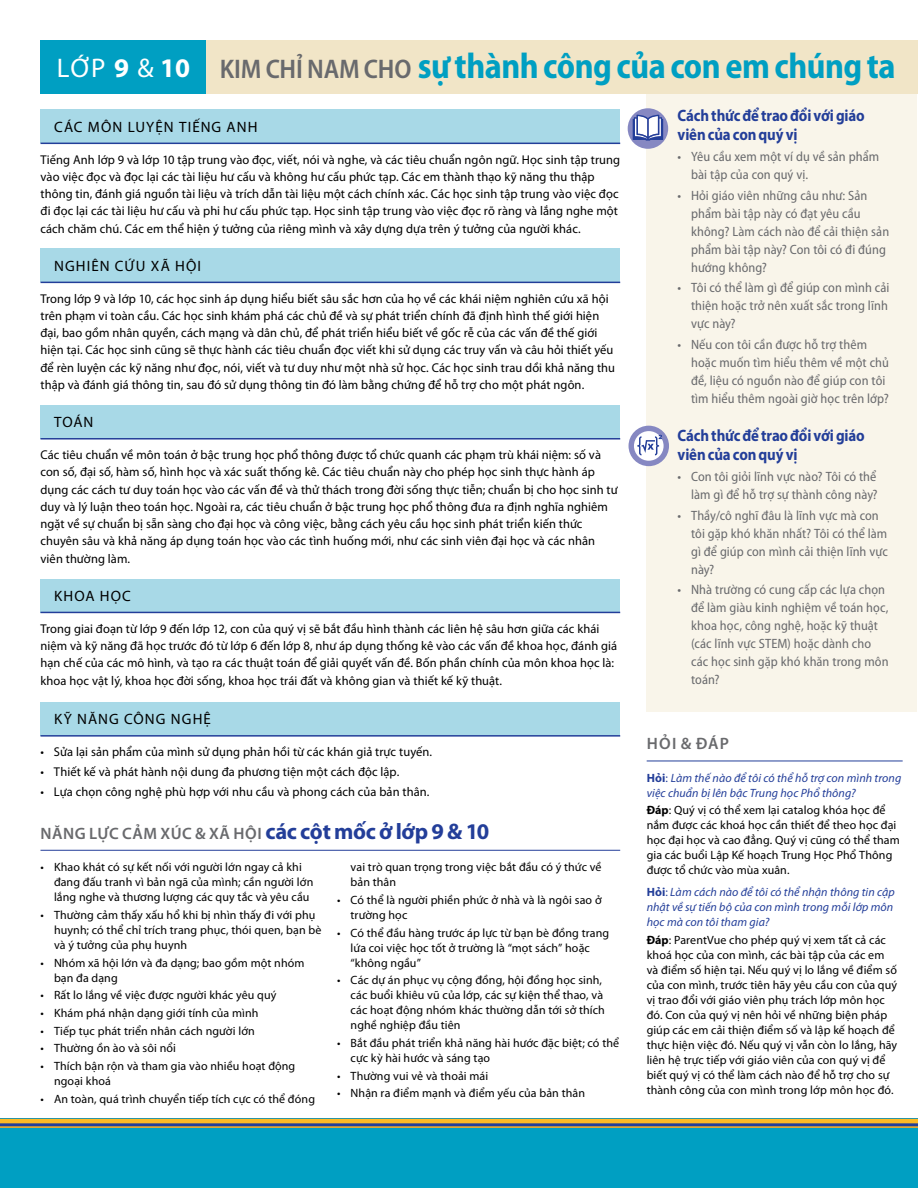
<style>
.page{position:relative;width:918px;height:1188px;background:#fff}
.page>*{position:absolute;margin:0;border:0;box-sizing:border-box;transform-origin:0 0}
.t1{font:700 semi-condensed 36px "Myriad Pro";letter-spacing:-.015em;color:#009fc2;scale:.96 1}
.t2{font:700 16.5px/19.5px "Myriad Pro";letter-spacing:-.01em;color:#233e99;scale:.9 1}
.t3{font:600 16.5px "Myriad Pro";letter-spacing:.035em;color:#696a6d}
.t4{font:15px "Myriad Pro";letter-spacing:.075em;color:#000}
.t5{font:semi-condensed 13.5px/18px "Myriad Pro";letter-spacing:.005em;color:#696a6d}
.t6{font:12.75px/17.2px "Myriad Pro";letter-spacing:.005em;color:#000}
.t7{font:12px/15px "Myriad Pro";letter-spacing:.01em;color:#000}
.t8{font:italic 12px/15px "Myriad Pro";letter-spacing:.005em;color:#233e99}
.s1{font-weight:400;font-stretch:normal;font-size:27px;color:#fff}
.s2{font-stretch:normal;font-size:27px;color:#fff}
.s3{font-weight:600;font-size:27px;color:#696a6d}
.s4{font-weight:700;font-size:22.5px;color:#233e99}
.s5{font-weight:700;font-style:normal}
.s6{font-style:normal}
.s7{font-weight:700}
</style>
<div class="page">
<div style="left:647px;top:94px;width:270px;height:618px;background:#f9f5ea"></div>
<div style="left:40px;top:110px;width:580px;height:33px;background:#a8d9e7"></div>
<hr style="left:40px;top:143px;width:580px;height:1px;background:#233e99">
<div style="left:206px;top:40px;width:712px;height:54px;background:#f1e5c7"></div>
<div style="left:40px;top:40px;width:166px;height:54px;background:#009fc2"></div>
<div style="left:40px;top:249px;width:580px;height:33px;background:#a8d9e7"></div>
<hr style="left:40px;top:282px;width:580px;height:1px;background:#233e99">
<div style="left:40px;top:405px;width:580px;height:34px;background:#a8d9e7"></div>
<hr style="left:40px;top:438px;width:580px;height:2px;background:#233e99">
<div style="left:40px;top:579px;width:580px;height:33px;background:#a8d9e7"></div>
<hr style="left:40px;top:612px;width:580px;height:1px;background:#233e99">
<div style="left:40px;top:702px;width:580px;height:34px;background:#a8d9e7"></div>
<hr style="left:40px;top:735px;width:580px;height:2px;background:#233e99">
<svg style="left:628px;top:108px;width:40px;height:41px"></svg>
<svg style="left:633px;top:115px;width:30px;height:26px"></svg>
<div style="left:629px;top:426px;width:40px;height:40px;background:#8688c2;border-radius:50%"></div>
<svg style="left:634px;top:431px;width:30px;height:30px"></svg>
<svg style="left:637px;top:435px;width:25px;height:20px"></svg>
<div style="left:0;top:1119px;width:918px;height:69px;background:#009fc2"></div>
<svg style="left:0;top:1123px;width:918px;height:3px;background:#3c4c8b"></svg>
<hr style="left:0;top:1126px;width:918px;height:2px;background:#fdb924">
<hr style="left:0;top:1119px;width:918px;height:4px;background:#fdb924">
<hr style="left:647px;top:761px;width:256px;height:1px;background:#233e99">
<hr style="left:40px;top:850px;width:580px;height:1px;background:#233e99">
<h1 class="t1" style="left:57px;top:43px;width:875px"><span class="s1">LỚP</span> <span class="s2">9</span> <span class="s1">&amp;</span> <span class="s2">10</span> <span class="s3">KIM CHỈ NAM CHO</span> sự thành công của con em chúng ta</h1>
<p class="t4" style="left:54px;top:117px;width:205px">CÁC MÔN LUYỆN TIẾNG ANH</p>
<p class="t6" style="left:40px;top:151px;width:581px">Tiếng Anh lớp 9 và lớp 10 tập trung vào đọc, viết, nói và nghe, và các tiêu chuẩn ngôn ngữ. Học sinh tập trung vào việc đọc và đọc lại các tài liệu hư cấu và không hư cấu phức tạp. Các em thành thạo kỹ năng thu thập thông tin, đánh giá nguồn tài liệu và trích dẫn tài liệu một cách chính xác. Các học sinh tập trung vào việc đọc đi đọc lại các tài liệu hư cấu và phi hư cấu phức tạp. Học sinh tập trung vào việc đọc rõ ràng và lắng nghe một cách chăm chú. Các em thể hiện ý tưởng của riêng mình và xây dựng dựa trên ý tưởng của người khác.</p>
<p class="t4" style="left:54px;top:256px;width:149px">NGHIÊN CỨU XÃ HỘI</p>
<p class="t6" style="left:40px;top:290px;width:576px">Trong lớp 9 và lớp 10, các học sinh áp dụng hiểu biết sâu sắc hơn của họ về các khái niệm nghiên cứu xã hội trên phạm vi toàn cầu. Các học sinh khám phá các chủ đề và sự phát triển chính đã định hình thế giới hiện đại, bao gồm nhân quyền, cách mạng và dân chủ, để phát triển hiểu biết về gốc rễ của các vấn đề thế giới hiện tại. Các học sinh cũng sẽ thực hành các tiêu chuẩn đọc viết khi sử dụng các truy vấn và câu hỏi thiết yếu để rèn luyện các kỹ năng như đọc, nói, viết và tư duy như một nhà sử học. Các học sinh trau dồi khả năng thu thập và đánh giá thông tin, sau đó sử dụng thông tin đó làm bằng chứng để hỗ trợ cho một phát ngôn.</p>
<p class="t4" style="left:54px;top:413px;width:41px">TOÁN</p>
<p class="t6" style="left:40px;top:446px;width:579px">Các tiêu chuẩn về môn toán ở bậc trung học phổ thông được tổ chức quanh các phạm trù khái niệm: số và con số, đại số, hàm số, hình học và xác suất thống kê. Các tiêu chuẩn này cho phép học sinh thực hành áp dụng các cách tư duy toán học vào các vấn đề và thử thách trong đời sống thực tiễn; chuẩn bị cho học sinh tư duy và lý luận theo toán học. Ngoài ra, các tiêu chuẩn ở bậc trung học phổ thông đưa ra định nghĩa nghiêm ngặt về sự chuẩn bị sẵn sàng cho đại học và công việc, bằng cách yêu cầu học sinh phát triển kiến thức chuyên sâu và khả năng áp dụng toán học vào các tình huống mới, như các sinh viên đại học và các nhân viên thường làm.</p>
<p class="t4" style="left:54px;top:587px;width:78px">KHOA HỌC</p>
<p class="t6" style="left:40px;top:620px;width:578px">Trong giai đoạn từ lớp 9 đến lớp 12, con của quý vị sẽ bắt đầu hình thành các liên hệ sâu hơn giữa các khái niệm và kỹ năng đã học trước đó từ lớp 6 đến lớp 8, như áp dụng thống kê vào các vấn đề khoa học, đánh giá hạn chế của các mô hình, và tạo ra các thuật toán để giải quyết vấn đề. Bốn phần chính của môn khoa học là: khoa học vật lý, khoa học đời sống, khoa học trái đất và không gian và thiết kế kỹ thuật.</p>
<p class="t4" style="left:54px;top:710px;width:158px">KỸ NĂNG CÔNG NGHỆ</p>
<p class="t6" style="left:40px;top:743px;width:393px">• Sửa lại sản phẩm của mình sử dụng phản hồi từ các khán giả trực tuyến.</p>
<p class="t6" style="left:40px;top:763px;width:360px">• Thiết kế và phát hành nội dung đa phương tiện một cách độc lập.</p>
<p class="t6" style="left:40px;top:783px;width:390px">• Lựa chọn công nghệ phù hợp với nhu cầu và phong cách của bản thân.</p>
<p class="t3" style="left:41px;top:823px;width:450px">NĂNG LỰC CẢM XÚC &amp; XÃ HỘI <span class="s4">các cột mốc ở lớp 9 &amp; 10</span></p>
<p class="t7" style="left:54px;top:859px;width:261px;text-indent:-14px">• Khao khát có sự kết nối với người lớn ngay cả khi đang đấu tranh vì bản ngã của mình; cần người lớn lắng nghe và thương lượng các quy tắc và yêu cầu</p>
<p class="t7" style="left:54px;top:907px;width:269px;text-indent:-14px">• Thường cảm thấy xấu hổ khi bị nhìn thấy đi với phụ huynh; có thể chỉ trích trang phục, thói quen, bạn bè và ý tưởng của phụ huynh</p>
<p class="t7" style="left:54px;top:955px;width:252px;text-indent:-14px">• Nhóm xã hội lớn và đa dạng; bao gồm một nhóm bạn đa dạng</p>
<p class="t7" style="left:40px;top:988px;width:238px">• Rất lo lắng về việc được người khác yêu quý</p>
<p class="t7" style="left:40px;top:1005px;width:220px">• Khám phá nhận dạng giới tính của mình</p>
<p class="t7" style="left:40px;top:1023px;width:216px">• Tiếp tục phát triển nhân cách người lớn</p>
<p class="t7" style="left:40px;top:1041px;width:137px">• Thường ồn ào và sôi nổi</p>
<p class="t7" style="left:54px;top:1058px;width:243px;text-indent:-14px">• Thích bận rộn và tham gia vào nhiều hoạt động ngoại khoá</p>
<p class="t7" style="left:40px;top:1091px;width:276px">• An toàn, quá trình chuyển tiếp tích cực có thể đóng</p>
<p class="t7" style="left:351px;top:859px;width:253px">vai trò quan trọng trong việc bắt đầu có ý thức về bản thân</p>
<p class="t7" style="left:351px;top:892px;width:253px;text-indent:-14px">• Có thể là người phiền phức ở nhà và là ngôi sao ở trường học</p>
<p class="t7" style="left:351px;top:925px;width:260px;text-indent:-14px">• Có thể đầu hàng trước áp lực từ bạn bè đồng trang lứa coi việc học tốt ở trường là “mọt sách” hoặc “không ngầu”</p>
<p class="t7" style="left:351px;top:973px;width:256px;text-indent:-14px">• Các dự án phục vụ cộng đồng, hội đồng học sinh, các buổi khiêu vũ của lớp, các sự kiện thể thao, và các hoạt động nhóm khác thường dẫn tới sở thích nghề nghiệp đầu tiên</p>
<p class="t7" style="left:351px;top:1035px;width:270px;text-indent:-14px">• Bắt đầu phát triển khả năng hài hước đặc biệt; có thể cực kỳ hài hước và sáng tạo</p>
<p class="t7" style="left:337px;top:1068px;width:153px">• Thường vui vẻ và thoải mái</p>
<p class="t7" style="left:337px;top:1086px;width:249px">• Nhận ra điểm mạnh và điểm yếu của bản thân</p>
<p class="t2" style="left:678px;top:105px;width:209px">Cách thức để trao đổi với giáo viên của con quý vị</p>
<p class="t5" style="left:691px;top:147px;width:190px;text-indent:-14px">• Yêu cầu xem một ví dụ về sản phẩm bài tập của con quý vị.</p>
<p class="t5" style="left:691px;top:186px;width:200px;text-indent:-14px">• Hỏi giáo viên những câu như: Sản phẩm bài tập này có đạt yêu cầu không? Làm cách nào để cải thiện sản phẩm bài tập này? Con tôi có đi đúng hướng không?</p>
<p class="t5" style="left:691px;top:279px;width:200px;text-indent:-14px">• Tôi có thể làm gì để giúp con mình cải thiện hoặc trở nên xuất sắc trong lĩnh vực này?</p>
<p class="t5" style="left:691px;top:335px;width:199px;text-indent:-14px">• Nếu con tôi cần được hỗ trợ thêm hoặc muốn tìm hiểu thêm về một chủ đề, liệu có nguồn nào để giúp con tôi tìm hiểu thêm ngoài giờ học trên lớp?</p>
<p class="t2" style="left:678px;top:425px;width:209px">Cách thức để trao đổi với giáo viên của con quý vị</p>
<p class="t5" style="left:678px;top:467px;width:202px;text-align:right">• Con tôi giỏi lĩnh vực nào? Tôi có thể làm gì để hỗ trợ sự thành công này?</p>
<p class="t5" style="left:691px;top:506px;width:198px;text-indent:-14px">• Thầy/cô nghĩ đâu là lĩnh vực mà con tôi gặp khó khăn nhất? Tôi có thể làm gì để giúp con mình cải thiện lĩnh vực này?</p>
<p class="t5" style="left:691px;top:581px;width:199px;text-indent:-14px">• Nhà trường có cung cấp các lựa chọn để làm giàu kinh nghiệm về toán học, khoa học, công nghệ, hoặc kỹ thuật (các lĩnh vực STEM) hoặc dành cho các học sinh gặp khó khăn trong môn toán?</p>
<p class="t3" style="left:647px;top:733px;width:84px">HỎI &amp; ĐÁP</p>
<p class="t8" style="left:647px;top:770px;width:256px"><span class="s5">Hỏi</span><span class="s6">:</span> Làm thế nào để tôi có thể hỗ trợ con mình trong việc chuẩn bị lên bậc Trung học Phổ thông?</p>
<p class="t7" style="left:647px;top:803px;width:255px"><span class="s7">Đáp</span>: Quý vị có thể xem lại catalog khóa học để nắm được các khoá học cần thiết để theo học đại học đại học và cao đẳng. Quý vị cũng có thể tham gia các buổi Lập Kế hoạch Trung Học Phổ Thông được tổ chức vào mùa xuân.</p>
<p class="t8" style="left:647px;top:884px;width:250px"><span class="s5">Hỏi</span><span class="s6">:</span> Làm cách nào để tôi có thể nhận thông tin cập nhật về sự tiến bộ của con mình trong mỗi lớp môn học mà con tôi tham gia?</p>
<p class="t7" style="left:647px;top:932px;width:252px"><span class="s7">Đáp</span>: ParentVue cho phép quý vị xem tất cả các khoá học của con mình, các bài tập của các em và điểm số hiện tại. Nếu quý vị lo lắng về điểm số của con mình, trước tiên hãy yêu cầu con của quý vị trao đổi với giáo viên phụ trách lớp môn học đó. Con của quý vị nên hỏi về những biện pháp giúp các em cải thiện điểm số và lập kế hoạch để thực hiện việc đó. Nếu quý vị vẫn còn lo lắng, hãy liên hệ trực tiếp với giáo viên của con quý vị để biết quý vị có thể làm cách nào để hỗ trợ cho sự thành công của con mình trong lớp môn học đó.</p>
</div>
